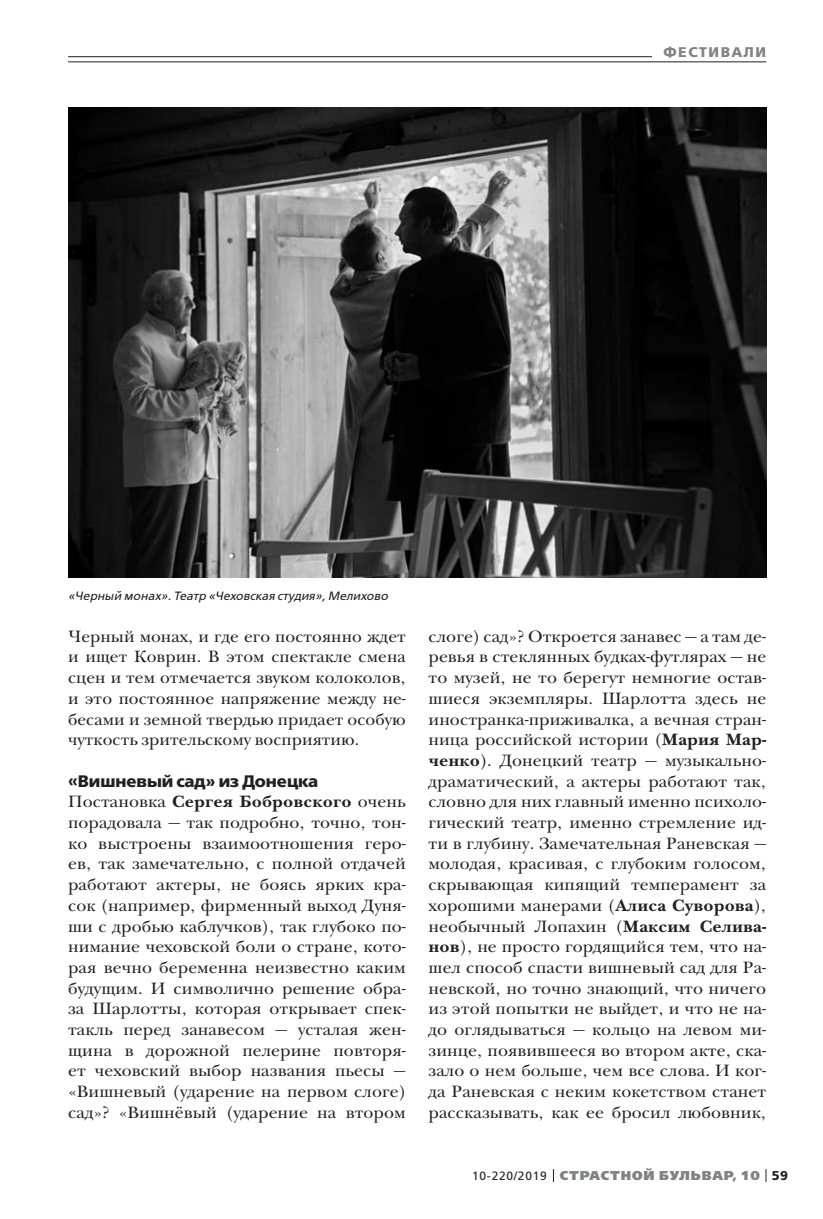
<style>
.page{position:relative;width:823px;height:1219px;background:#fff}
.page>*{position:absolute;margin:0;border:0;box-sizing:border-box;transform-origin:0 0}
.t1{font:17px/20.6px "New Baskerville ITC";letter-spacing:.005em;color:#231f20;text-align:justify}
.t2{font:700 16.6px "Free Set";letter-spacing:-.005em;color:#231f20}
.t3{font:700 14px "Free Set";letter-spacing:.11em;color:#808285}
.t4{font:800 12.8px "Free Set";letter-spacing:.07em;color:#808285}
.t5{font:italic 12px "Free Set";letter-spacing:.005em;color:#231f20}
.s1{font-weight:600}
.s2{font-weight:700}
.s3{font-weight:400;font-size:12px;color:#231f20}
.s4{font-weight:700;color:#231f20}
</style>
<div class="page">
<svg style="left:765px;top:1169px;width:1px;height:13px"></svg>
<hr style="left:68px;top:56px;width:697px;height:1px;background:#231f20">
<div style="left:652px;top:41px;width:113px;height:21px;background:#fff"></div>
<hr style="left:68px;top:62px;width:697px;height:1px;background:#231f20">
<img style="left:68px;top:107px;width:697px;height:471px">
<p class="t3" style="left:663px;top:45px;width:104px">ФЕСТИВАЛИ</p>
<p class="t5" style="left:68px;top:590px;width:321px">«Черный монах». Театр «Чеховская студия», Мелихово</p>
<p class="t1" style="left:68px;top:627px;width:339px">Черный монах, и где его постоянно ждет и ищет Коврин. В этом спектакле смена сцен и тем отмечается звуком колоколов, и это постоянное напряжение между не&shy;бесами и земной твердью придает особую чуткость зрительскому восприятию.</p>
<p class="t2" style="left:68px;top:773px;width:251px"><span class="s1">«</span>Вишневый сад» из Донецка</p>
<p class="t1" style="left:68px;top:793px;width:339px">Постановка <span class="s2">Сергея Бобровского</span> очень порадовала — так подробно, точно, тон&shy;ко выстроены взаимоотношения геро&shy;ев, так замечательно, с полной отдачей работают актеры, не боясь ярких кра&shy;сок (например, фирменный выход Дуня&shy;ши с дробью каблучков), так глубоко по&shy;нимание чеховской боли о стране, кото&shy;рая вечно беременна неизвестно каким будущим. И символично решение обра&shy;за Шарлотты, которая открывает спек&shy;такль перед занавесом — усталая жен&shy;щина в дорожной пелерине повторя&shy;ет чеховский выбор названия пьесы — «Вишневый (ударение на первом слоге) сад»? «Вишнёвый (ударение на втором</p>
<p class="t1" style="left:428px;top:627px;width:339px">слоге) сад»? Откроется занавес — а там де&shy;ревья в стеклянных будках-футлярах — не то музей, не то берегут немногие остав&shy;шиеся экземпляры. Шарлотта здесь не иностранка-приживалка, а вечная стран&shy;ница российской истории (<span class="s2">Мария Мар&shy;ченко</span>). Донецкий театр — музыкально&shy;драматический, а актеры работают так, словно для них главный именно психоло&shy;гический театр, именно стремление ид&shy;ти в глубину. Замечательная Раневская — молодая, красивая, с глубоким голосом, скрывающая кипящий темперамент за хорошими манерами (<span class="s2">Алиса Суворова</span>), необычный Лопахин (<span class="s2">Максим Селива&shy;нов</span>), не просто гордящийся тем, что на&shy;шел способ спасти вишневый сад для Ра&shy;невской, но точно знающий, что ничего из этой попытки не выйдет, и что не на&shy;до оглядываться — кольцо на левом ми&shy;зинце, появившееся во втором акте, ска&shy;зало о нем больше, чем все слова. И ког&shy;да Раневская с неким кокетством станет рассказывать, как ее бросил любовник,</p>
<p class="t4" style="left:472px;top:1169px;width:317px"><span class="s3">10-220/2019</span> СТРАСТНОЙ БУЛЬВАР, 10 <span class="s4">59</span></p>
</div>
